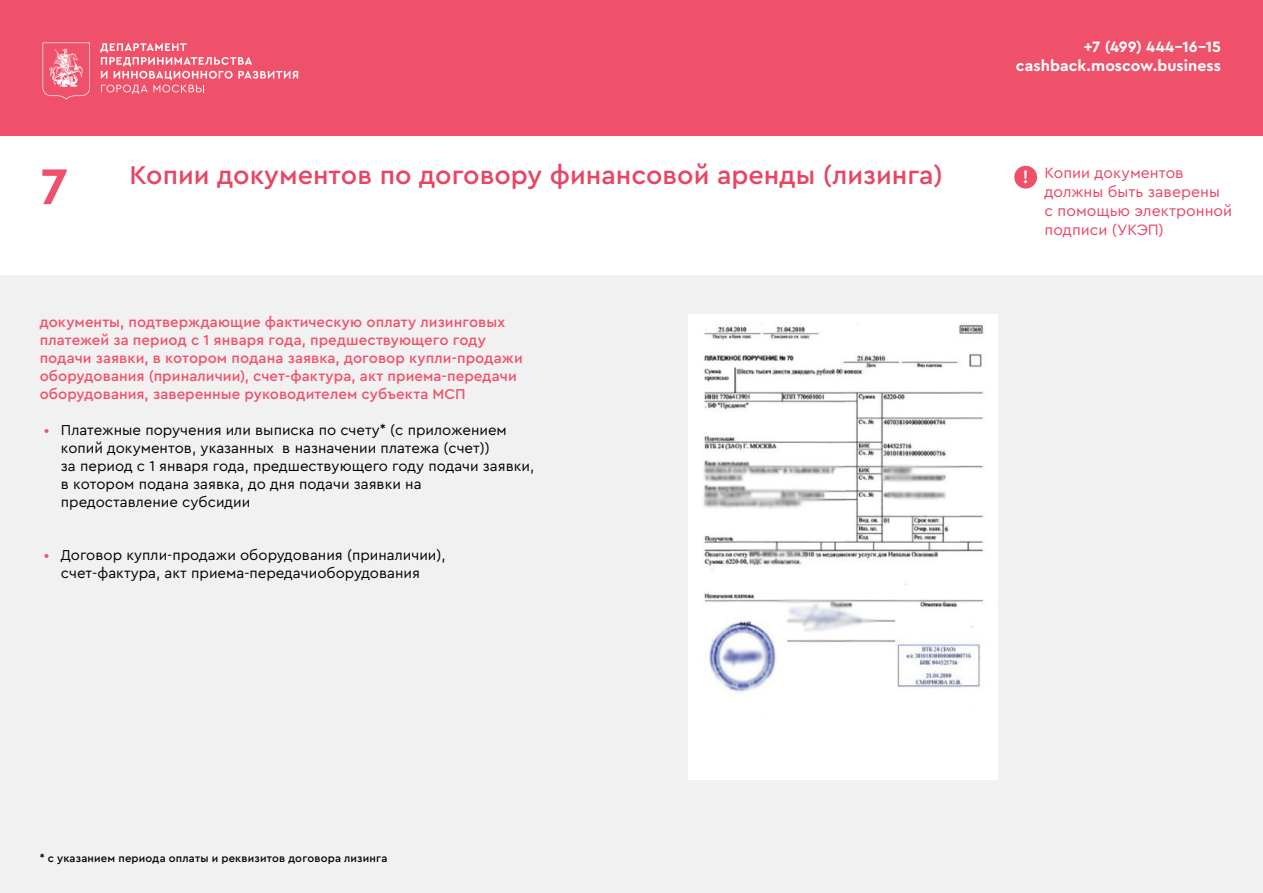
<style>
.page{position:relative;width:1263px;height:893px;background:#fff}
.page>*{position:absolute;margin:0;border:0;box-sizing:border-box;transform-origin:0 0}
.t1{font:700 52.5px "Cera Pro";color:#f0516a}
.t2{font:500 27px "Cera Pro";color:#e94462}
.t3{font:500 19.2px "Cera Pro";color:#fff}
.t4{font:15.75px/18.9px "Cera Pro";color:#e94462}
.t5{font:700 15.75px/18.9px "Cera Pro";letter-spacing:.005em;color:#fff;text-align:right}
.t6{font:15px/18px "Cera Pro";color:#000}
.t7{font:500 15px/18px "Cera Pro";letter-spacing:.005em;color:#f0516a}
.t8{font:500 11.25px "Cera Pro";letter-spacing:.015em;color:#000}
.s1{color:#f0516a}
</style>
<div class="page">
<div style="left:0;top:0;width:1263px;height:135px;background:#f0516a"></div>
<svg style="left:43px;top:43px;width:47px;height:57px"></svg>
<svg style="left:100px;top:43px;width:198px;height:51px"></svg>
<div style="left:0;top:276px;width:1263px;height:617px;background:#f1f1f2"></div>
<div style="left:1014px;top:166px;width:23px;height:23px;background:#f0516a;border-radius:50%"></div>
<img style="left:688px;top:316px;width:309px;height:464px">
<p class="t5" style="left:1016px;top:37px;width:207px">+7 (499) 444–16–15 cashback.moscow.business</p>
<h2 class="t2" style="left:130px;top:156px;width:815px">Копии документов по договору финансовой аренды (лизинга)</h2>
<p class="t3" style="left:1022px;top:164px;width:8px">!</p>
<h1 class="t1" style="left:40px;top:152px;width:29px">7</h1>
<p class="t4" style="left:1044px;top:163px;width:189px">Копии документов должны быть заверены с помощью электронной подписи (УКЭП)</p>
<p class="t7" style="left:40px;top:312px;width:485px">документы, подтверждающие фактическую оплату лизинговых платежей за период с 1 января года, предшествующего году подачи заявки, в котором подана заявка, договор купли-продажи оборудования (приналичии), счет-фактура, акт приема-передачи оборудования, заверенные руководителем субъекта МСП</p>
<p class="t6" style="left:61px;top:421px;width:475px;text-indent:-17px"><span class="s1">•</span> Платежные поручения или выписка по счету* (с приложением копий документов, указанных в назначении платежа (счет))<br>за период с 1 января года, предшествующего году подачи заявки, в котором подана заявка, до дня подачи заявки на предоставление субсидии</p>
<p class="t6" style="left:44px;top:546px;width:403px;text-align:center"><span class="s1">•</span> Договор купли-продажи оборудования (приналичии), счет-фактура, акт приема-передачиоборудования</p>
<p class="t8" style="left:40px;top:851px;width:349px">* с указанием периода оплаты и реквизитов договора лизинга</p>
</div>
